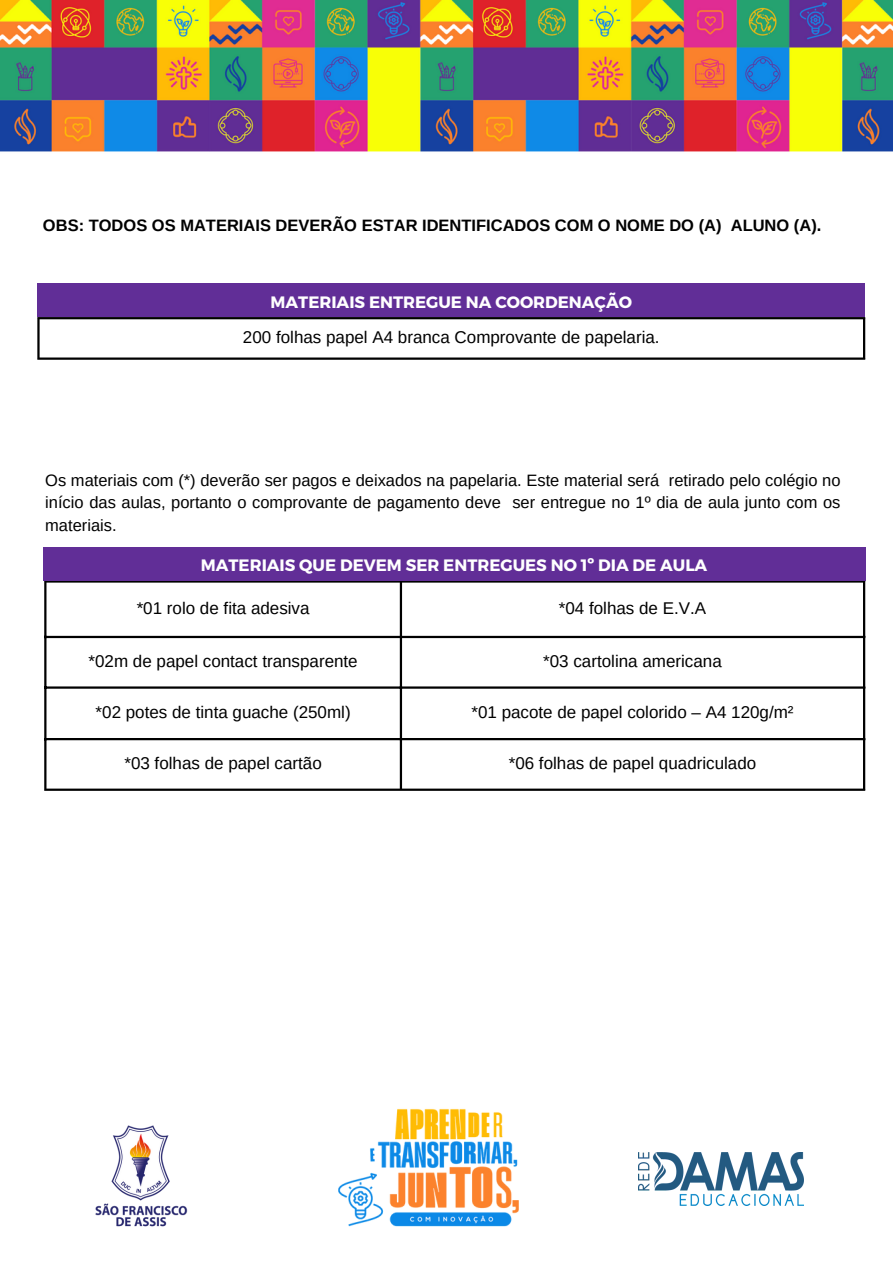
<style>
.page{position:relative;width:893px;height:1264px;background:#fff}
.page>*{position:absolute;margin:0;border:0;box-sizing:border-box;transform-origin:0 0}
.t1{font:16.95px "Arimo";color:#000}
.t2{font:16.5px/22.5px "Arimo";color:#000;text-align:justify}
.t3{font:700 16.5px "Montserrat";color:#fff}
.t4{font:700 16.5px "Arimo";color:#000}
</style>
<div class="page">
<img style="left:0;top:0;width:892px;height:1206px">
<img style="left:638px;top:1152px;width:165px;height:53px">
<img style="left:62px;top:1122px;width:157px;height:105px">
<img style="left:321px;top:1056px;width:215px;height:171px">
<hr style="left:44px;top:582px;width:2px;height:206px;background:#000">
<hr style="left:400px;top:582px;width:2px;height:206px;background:#000">
<hr style="left:862px;top:582px;width:3px;height:206px;background:#000">
<hr style="left:44px;top:580px;width:821px;height:2px;background:#000">
<hr style="left:44px;top:636px;width:821px;height:2px;background:#000">
<hr style="left:44px;top:686px;width:821px;height:2px;background:#000">
<hr style="left:44px;top:738px;width:821px;height:2px;background:#000">
<hr style="left:44px;top:788px;width:821px;height:2px;background:#000">
<div style="left:43px;top:547px;width:822px;height:33px;background:#612e97"></div>
<div style="left:37px;top:284px;width:828px;height:33px;background:#612e97"></div>
<hr style="left:37px;top:319px;width:3px;height:38px;background:#000">
<hr style="left:862px;top:319px;width:3px;height:38px;background:#000">
<hr style="left:37px;top:317px;width:828px;height:2px;background:#000">
<hr style="left:37px;top:357px;width:828px;height:3px;background:#000">
<p class="t4" style="left:43px;top:216px;width:779px">OBS: TODOS OS MATERIAIS DEVERÃO ESTAR IDENTIFICADOS COM O NOME DO (A) ALUNO (A).</p>
<p class="t3" style="left:270px;top:291px;width:363px">MATERIAIS ENTREGUE NA COORDENAÇÃO</p>
<p class="t1" style="left:243px;top:327px;width:418px">200 folhas papel A4 branca Comprovante de papelaria.</p>
<p class="t2" style="left:45px;top:468px;width:796px">Os materiais com (*) deverão ser pagos e deixados na papelaria. Este material será retirado pelo colégio no início das aulas, portanto o comprovante de pagamento deve ser entregue no 1º dia de aula junto com os materiais.</p>
<p class="t3" style="left:201px;top:554px;width:508px">MATERIAIS QUE DEVEM SER ENTREGUES NO 1º DIA DE AULA</p>
<p class="t1" style="left:137px;top:598px;width:174px">*01 rolo de fita adesiva</p>
<p class="t1" style="left:558px;top:598px;width:149px">*04 folhas de E.V.A</p>
<p class="t1" style="left:88px;top:652px;width:271px">*02m de papel contact transparente</p>
<p class="t1" style="left:543px;top:652px;width:180px">*03 cartolina americana</p>
<p class="t1" style="left:96px;top:702px;width:256px">*02 potes de tinta guache (250ml)</p>
<p class="t1" style="left:471px;top:702px;width:323px">*01 pacote de papel colorido – A4 120g/m²</p>
<p class="t1" style="left:124px;top:754px;width:199px">*03 folhas de papel cartão</p>
<p class="t1" style="left:508px;top:754px;width:249px">*06 folhas de papel quadriculado</p>
</div>
